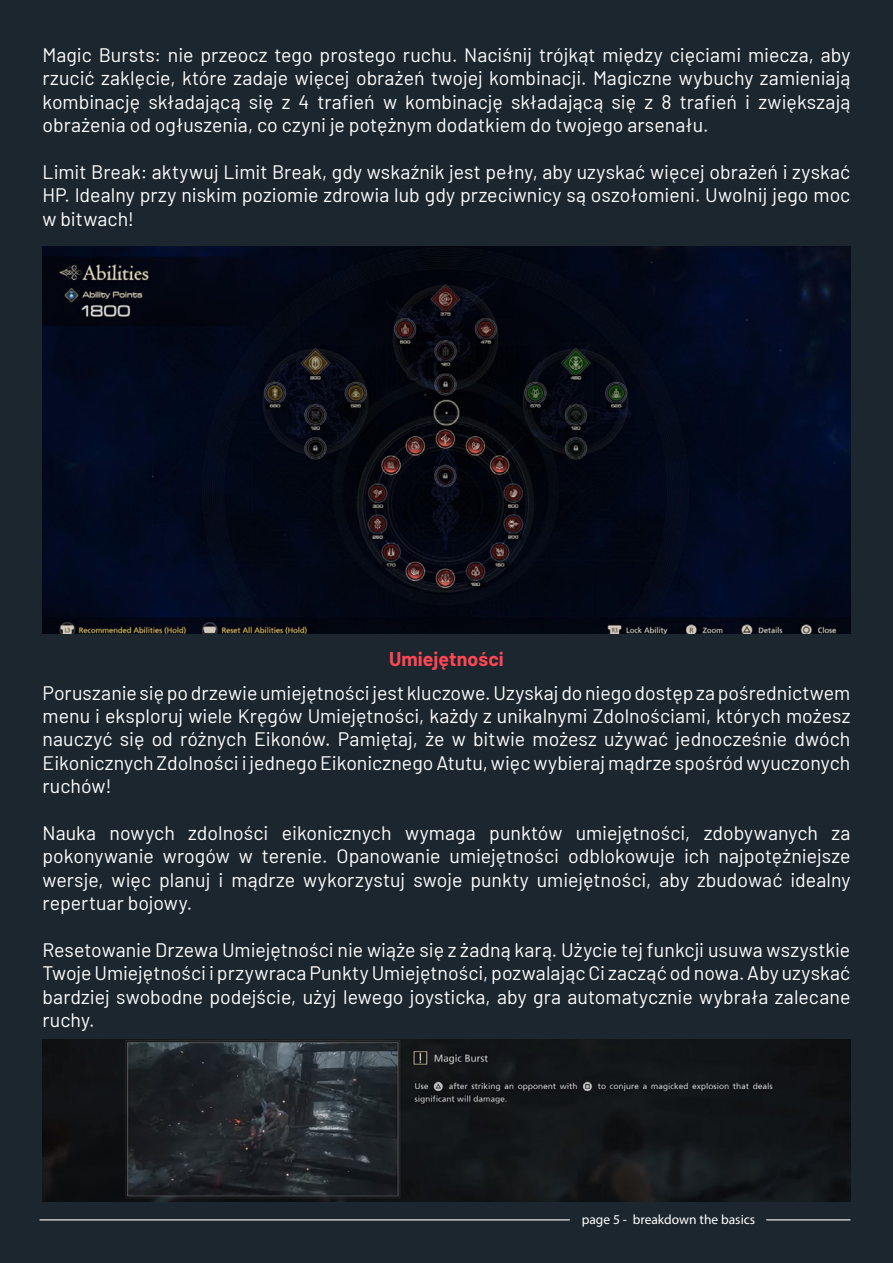
<style>
.page{position:relative;width:893px;height:1263px;background:#1c262e}
.page>*{position:absolute;margin:0;border:0;box-sizing:border-box;transform-origin:0 0}
.t1{font:19.5px/23.4px "Barlow";color:#fff;text-align:justify}
.t2{font:700 19.5px "Barlow";letter-spacing:.005em;color:#ff4754}
.t3{font:13.5px "Myriad Pro";color:#fff}
</style>
<div class="page">
<hr style="left:40px;top:1219px;width:530px;height:1px;background:#fff">
<hr style="left:766px;top:1219px;width:84px;height:1px;background:#fff">
<img style="left:42px;top:247px;width:809px;height:386px">
<img style="left:42px;top:1040px;width:809px;height:161px">
<p class="t1" style="left:43px;top:42px;width:809px">Magic Bursts: nie przeocz tego prostego ruchu. Naciśnij trójkąt między cięciami miecza, aby rzucić zaklęcie, które zadaje więcej obrażeń twojej kombinacji. Magiczne wybuchy zamieniają kombinację składającą się z 4 trafień w kombinację składającą się z 8 trafień i zwiększają obrażenia od ogłuszenia, co czyni je potężnym dodatkiem do twojego arsenału.</p>
<p class="t1" style="left:43px;top:159px;width:809px">Limit Break: aktywuj Limit Break, gdy wskaźnik jest pełny, aby uzyskać więcej obrażeń i zyskać HP. Idealny przy niskim poziomie zdrowia lub gdy przeciwnicy są oszołomieni. Uwolnij jego moc w bitwach!</p>
<p class="t2" style="left:389px;top:645px;width:116px">Umiejętności</p>
<p class="t1" style="left:43px;top:679px;width:809px">Poruszanie się po drzewie umiejętności jest kluczowe. Uzyskaj do niego dostęp za pośrednictwem menu i eksploruj wiele Kręgów Umiejętności, każdy z unikalnymi Zdolnościami, których możesz nauczyć się od różnych Eikonów. Pamiętaj, że w bitwie możesz używać jednocześnie dwóch Eikonicznych Zdolności i jednego Eikonicznego Atutu, więc wybieraj mądrze spośród wyuczonych ruchów!</p>
<p class="t1" style="left:43px;top:820px;width:809px">Nauka nowych zdolności eikonicznych wymaga punktów umiejętności, zdobywanych za pokonywanie wrogów w terenie. Opanowanie umiejętności odblokowuje ich najpotężniejsze wersje, więc planuj i mądrze wykorzystuj swoje punkty umiejętności, aby zbudować idealny repertuar bojowy.</p>
<p class="t1" style="left:43px;top:937px;width:809px">Resetowanie Drzewa Umiejętności nie wiąże się z żadną karą. Użycie tej funkcji usuwa wszystkie Twoje Umiejętności i przywraca Punkty Umiejętności, pozwalając Ci zacząć od nowa. Aby uzyskać bardziej swobodne podejście, użyj lewego joysticka, aby gra automatycznie wybrała zalecane ruchy.</p>
<p class="t3" style="left:582px;top:1211px;width:175px">page 5 - breakdown the basics</p>
</div>
